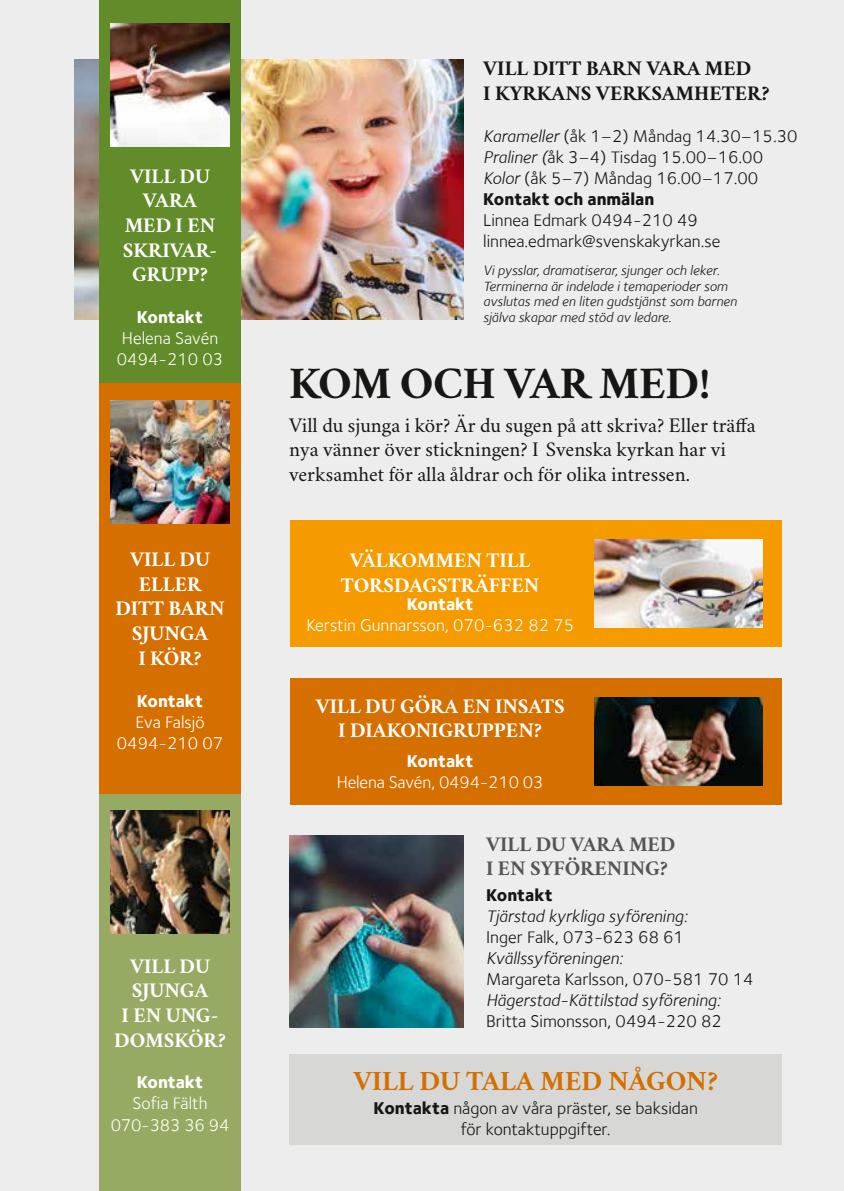
<style>
.page{position:relative;width:844px;height:1191px;background:#fff}
.page>*{position:absolute;margin:0;border:0;box-sizing:border-box;transform-origin:0 0}
.t1{font:700 45.5px "Crimson Svk 2.0";letter-spacing:-.01em;color:#161614}
.t2{font:700 28px "Crimson Svk 2.0";color:#d46f00}
.t3{font:700 21px/24.5px "Crimson Svk 2.0";color:#fff;text-align:center}
.t4{font:21px/24.5px "Crimson Svk 2.0";color:#161614}
.t5{font:700 21px/25.2px "Crimson Svk 2.0";color:#161614}
.t6{font:700 21px/24.5px "Crimson Svk 2.0";color:#565554}
.t7{font:17.5px/21px "Foundry Sterling";color:#161614}
.t8{font:17.5px/21px "Foundry Sterling";color:#fff;text-align:center}
.t9{font:italic 17.5px "Foundry Sterling";color:#161614}
.t10{font:800 17.5px "Foundry Sterling";color:#fff}
.t11{font:800 17.5px "Foundry Sterling";color:#161614}
.t12{font:italic 14px/15.8px "Foundry Sterling";color:#161614}
.s1{font-style:italic}
.s2{font-weight:800}
</style>
<div class="page">
<div style="left:0;top:0;width:843px;height:1191px;background:#ededed"></div>
<img style="left:74px;top:60px;width:389px;height:259px">
<div style="left:99px;top:382px;width:142px;height:412px;background:#d46f00"></div>
<div style="left:99px;top:794px;width:142px;height:397px;background:#96aa63"></div>
<div style="left:290px;top:677px;width:491px;height:127px;background:#d46f00"></div>
<div style="left:290px;top:520px;width:491px;height:127px;background:#f59b00"></div>
<div style="left:99px;top:0;width:142px;height:382px;background:#628b2a"></div>
<div style="left:289px;top:1054px;width:492px;height:91px;background:#d7d7d6"></div>
<img style="left:110px;top:24px;width:119px;height:122px">
<img style="left:110px;top:401px;width:119px;height:122px">
<img style="left:110px;top:811px;width:119px;height:122px">
<img style="left:594px;top:697px;width:167px;height:88px">
<img style="left:594px;top:540px;width:167px;height:87px">
<img style="left:289px;top:835px;width:174px;height:192px">
<p class="t3" style="left:123px;top:164px;width:94px">VILL DU<br>VARA<br>MED I EN<br>SKRIVAR-<br>GRUPP?</p>
<p class="t10" style="left:137px;top:306px;width:68px">Kontakt</p>
<p class="t8" style="left:117px;top:327px;width:108px;text-align:left">Helena Savén<br>0494-210 03</p>
<p class="t3" style="left:115px;top:547px;width:111px">VILL DU<br>ELLER<br>DITT BARN<br>SJUNGA<br>I KÖR?</p>
<p class="t10" style="left:137px;top:690px;width:68px">Kontakt</p>
<p class="t8" style="left:117px;top:711px;width:108px">Eva Falsjö<br>0494-210 07</p>
<p class="t3" style="left:114px;top:953px;width:113px">VILL DU<br>SJUNGA<br>I EN UNG-<br>DOMSKÖR?</p>
<p class="t10" style="left:137px;top:1071px;width:68px">Kontakt</p>
<p class="t8" style="left:111px;top:1093px;width:120px">Sofia Fälth<br>070-383 36 94</p>
<p class="t5" style="left:483px;top:55px;width:288px">VILL DITT BARN VARA MED<br>I KYRKANS VERKSAMHETER?</p>
<p class="t7" style="left:483px;top:126px;width:316px"><span class="s1">Karameller</span> (åk 1–2) Måndag 14.30–15.30<br><span class="s1">Praliner (</span>åk 3–4) Tisdag 15.00–16.00<br><span class="s1">Kolor</span> (åk 5–7) Måndag 16.00–17.00<br><span class="s2">Kontakt och anmälan</span></p>
<p class="t7" style="left:483px;top:210px;width:239px">Linnea Edmark 0494-210 49 linnea.edmark@svenskakyrkan.se</p>
<p class="t12" style="left:483px;top:262px;width:255px">Vi pysslar, dramatiserar, sjunger och leker.<br>Terminerna är indelade i temaperioder som avslutas med en liten gudstjänst som barnen själva skapar med stöd av ledare.</p>
<h1 class="t1" style="left:289px;top:349px;width:423px">KOM OCH VAR MED!</h1>
<p class="t4" style="left:289px;top:411px;width:467px">Vill du sjunga i kör? Är du sugen på att skriva? Eller träffa nya vänner över stickningen? I Svenska kyrkan har vi verksamhet för alla åldrar och för olika intressen.</p>
<p class="t3" style="left:341px;top:548px;width:200px">VÄLKOMMEN TILL<br>TORSDAGSTRÄFFEN</p>
<p class="t10" style="left:407px;top:593px;width:68px">Kontakt</p>
<p class="t8" style="left:306px;top:614px;width:269px">Kerstin Gunnarsson, 070-632 82 75</p>
<p class="t3" style="left:315px;top:693px;width:250px">VILL DU GÖRA EN INSATS<br>I DIAKONIGRUPPEN?</p>
<p class="t10" style="left:407px;top:750px;width:68px">Kontakt</p>
<p class="t8" style="left:337px;top:772px;width:208px">Helena Savén, 0494-210 03</p>
<p class="t6" style="left:486px;top:831px;width:191px">VILL DU VARA MED<br>I EN SYFÖRENING?</p>
<p class="t11" style="left:486px;top:884px;width:68px">Kontakt</p>
<p class="t9" style="left:486px;top:906px;width:203px">Tjärstad kyrkliga syförening:</p>
<p class="t7" style="left:486px;top:926px;width:199px">Inger Falk, 073-623 68 61</p>
<p class="t9" style="left:486px;top:948px;width:139px">Kvällssyföreningen:</p>
<p class="t7" style="left:486px;top:968px;width:269px">Margareta Karlsson, 070-581 70 14</p>
<p class="t9" style="left:486px;top:990px;width:236px">Hägerstad-Kättilstad syförening:</p>
<p class="t7" style="left:486px;top:1010px;width:237px">Britta Simonsson, 0494-220 82</p>
<h2 class="t2" style="left:353px;top:1059px;width:366px">VILL DU TALA MED NÅGON?</h2>
<p class="t7" style="left:373px;top:1097px;width:325px;text-align:center"><span class="s2">Kontakta</span> någon av våra präster, se baksidan för kontaktuppgifter.</p>
</div>
